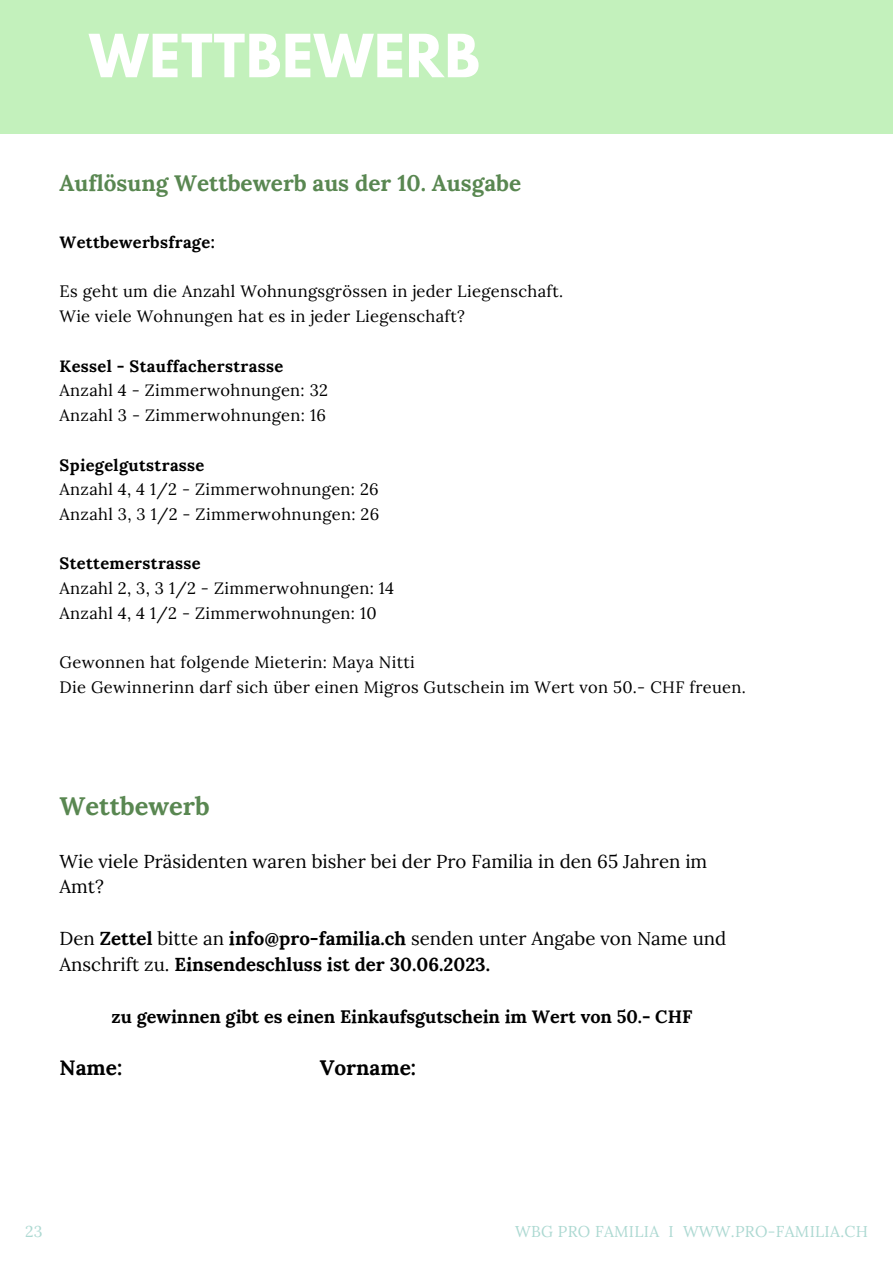
<style>
.page{position:relative;width:893px;height:1264px;background:#fff}
.page>*{position:absolute;margin:0;border:0;box-sizing:border-box;transform-origin:0 0}
.t1{font:700 52.8px "League Spartan";letter-spacing:.02em;color:#fff}
.t2{font:700 25.5px "Lora";color:#598751}
.t3{font:700 22.5px "Lora";color:#598751}
.t4{font:700 20.85px "Lora";color:#000}
.t5{font:700 18.6px/25.8px "Lora";color:#000}
.t6{font:18.6px/25.8px "Lora";color:#000}
.t7{font:700 18px "Lora";color:#000}
.t8{font:16.5px/24.8px "Lora";letter-spacing:.02em;color:#000}
.t9{font:700 16.5px "Lora";letter-spacing:.02em;color:#000}
.t10{font:15.75px "Lora";letter-spacing:.02em;color:#add9d2}
.s1{font-weight:400}
</style>
<div class="page">
<div style="left:0;top:0;width:892px;height:134px;background:#c3f1bc"></div>
<h1 class="t1" style="left:89px;top:30px;width:392px">WETTBEWERB</h1>
<h3 class="t3" style="left:60px;top:168px;width:463px">Auflösung Wettbewerb aus der 10. Ausgabe</h3>
<p class="t9" style="left:60px;top:231px;width:157px">Wettbewerbsfrage:</p>
<p class="t8" style="left:60px;top:279px;width:505px">Es geht um die Anzahl Wohnungsgrössen in jeder Liegenschaft.<br>Wie viele Wohnungen hat es in jeder Liegenschaft?</p>
<p class="t9" style="left:60px;top:355px;width:225px">Kessel - Stauffacherstrasse</p>
<p class="t8" style="left:60px;top:378px;width:270px">Anzahl 4 - Zimmerwohnungen: 32<br>Anzahl 3 - Zimmerwohnungen: 16</p>
<p class="t9" style="left:60px;top:454px;width:146px">Spiegelgutstrasse</p>
<p class="t8" style="left:60px;top:477px;width:321px">Anzahl 4, 4 1/2 - Zimmerwohnungen: 26<br>Anzahl 3, 3 1/2 - Zimmerwohnungen: 26</p>
<p class="t9" style="left:60px;top:553px;width:143px">Stettemerstrasse</p>
<p class="t8" style="left:60px;top:576px;width:336px">Anzahl 2, 3, 3 1/2 - Zimmerwohnungen: 14<br>Anzahl 4, 4 1/2 - Zimmerwohnungen: 10</p>
<p class="t8" style="left:60px;top:650px;width:687px">Gewonnen hat folgende Mieterin: Maya Nitti<br>Die Gewinnerinn darf sich über einen Migros Gutschein im Wert von 50.- CHF freuen.</p>
<h2 class="t2" style="left:60px;top:789px;width:151px">Wettbewerb</h2>
<p class="t6" style="left:60px;top:847px;width:649px">Wie viele Präsidenten waren bisher bei der Pro Familia in den 65 Jahren im<br>Amt?</p>
<p class="t5" style="left:60px;top:925px;width:668px"><span class="s1">Den</span> Zettel <span class="s1">bitte an</span> info@pro-familia.ch <span class="s1">senden unter Angabe von Name und<br>Anschrift zu.</span> Einsendeschluss ist der 30.06.2023.</p>
<p class="t7" style="left:112px;top:1004px;width:582px">zu gewinnen gibt es einen Einkaufsgutschein im Wert von 50.- CHF</p>
<p class="t4" style="left:60px;top:1053px;width:64px">Name:</p>
<p class="t4" style="left:320px;top:1053px;width:98px">Vorname:</p>
<p class="t10" style="left:25px;top:1220px;width:19px">23</p>
<p class="t10" style="left:515px;top:1220px;width:354px">WBG PRO FAMILIA I WWW.PRO-FAMILIA.CH</p>
</div>
